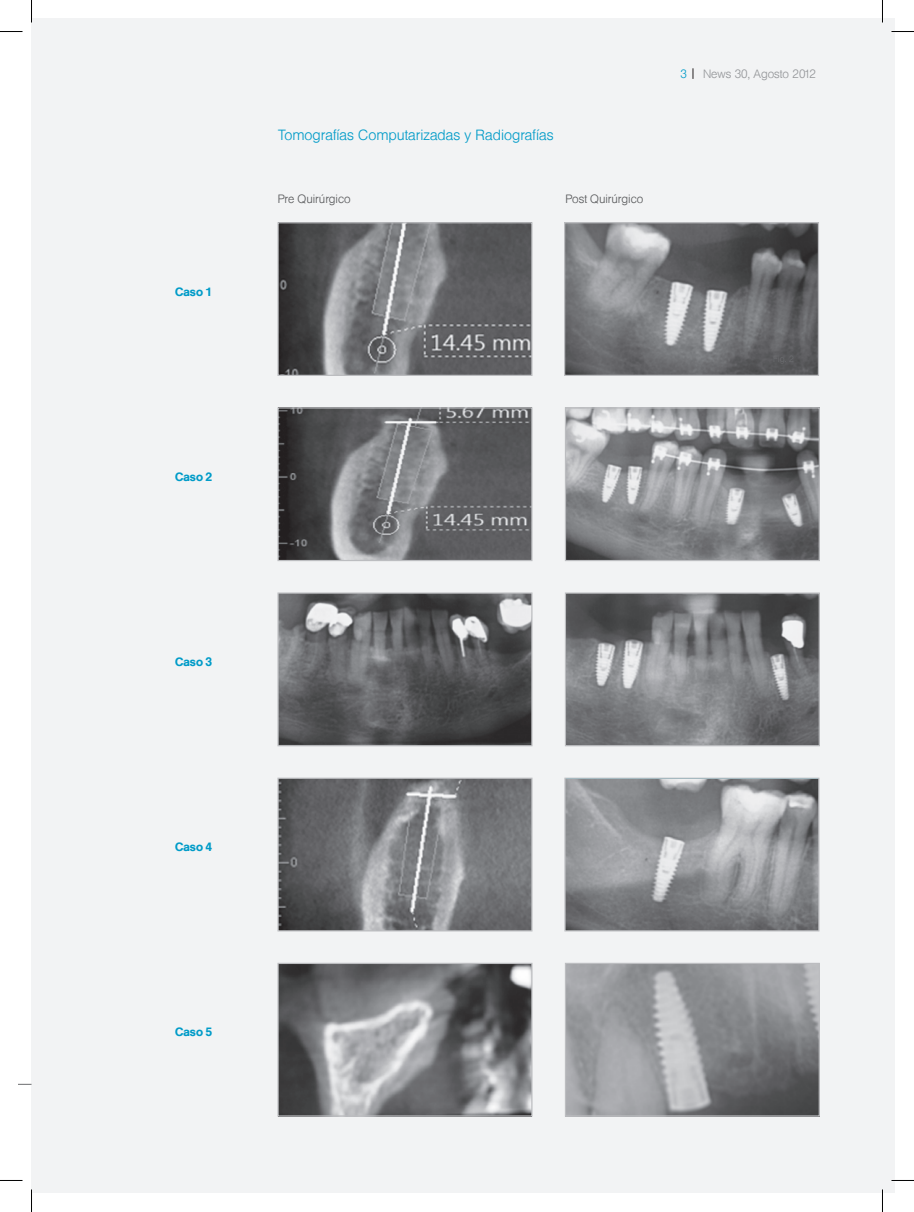
<style>
.page{position:relative;width:914px;height:1212px;background:#fff}
.page>*{position:absolute;margin:0;border:0;box-sizing:border-box;transform-origin:0 0}
.t1{font:300 14.7px "Lufthansa";color:#009bc8}
.t2{font:300 12px "Lufthansa";color:#57585a}
.t3{font:500 12px "Lufthansa";letter-spacing:.005em;color:#009bc8}
.t4{font:300 12px "Lufthansa";color:#939598}
.t5{font:300 12px "Lufthansa";color:#009bc8}
</style>
<div class="page">
<div style="left:32px;top:19px;width:863px;height:1173px;background:#f2f3f4"></div>
<img style="left:279px;top:224px;width:251px;height:150px">
<div style="left:277px;top:222px;width:255px;height:154px;border:1px solid #bcbdc0"></div>
<img style="left:566px;top:224px;width:251px;height:150px">
<div style="left:564px;top:222px;width:255px;height:154px;border:1px solid #bcbdc0"></div>
<svg style="left:19px;top:1083px;width:12px;height:1px"></svg>
<img style="left:279px;top:409px;width:251px;height:150px">
<div style="left:277px;top:407px;width:255px;height:154px;border:1px solid #bcbdc0"></div>
<img style="left:566px;top:409px;width:251px;height:150px">
<div style="left:564px;top:407px;width:255px;height:154px;border:1px solid #bcbdc0"></div>
<img style="left:279px;top:594px;width:251px;height:150px">
<div style="left:277px;top:592px;width:255px;height:154px;border:1px solid #bcbdc0"></div>
<img style="left:566px;top:594px;width:251px;height:150px">
<div style="left:564px;top:592px;width:255px;height:154px;border:1px solid #bcbdc0"></div>
<img style="left:279px;top:779px;width:251px;height:150px">
<div style="left:277px;top:777px;width:255px;height:154px;border:1px solid #bcbdc0"></div>
<img style="left:566px;top:779px;width:251px;height:150px">
<div style="left:564px;top:777px;width:255px;height:154px;border:1px solid #bcbdc0"></div>
<img style="left:279px;top:964px;width:251px;height:150px">
<div style="left:277px;top:962px;width:255px;height:154px;border:1px solid #bcbdc0"></div>
<img style="left:566px;top:964px;width:251px;height:150px">
<div style="left:564px;top:962px;width:255px;height:154px;border:1px solid #bcbdc0"></div>
<hr style="left:881px;top:0;width:2px;height:22px;background:#fff">
<hr style="left:881px;top:1189px;width:2px;height:22px;background:#fff">
<svg style="left:0;top:31px;width:22px;height:1px"></svg>
<svg style="left:891px;top:31px;width:22px;height:1px"></svg>
<svg style="left:31px;top:0;width:1px;height:22px"></svg>
<svg style="left:31px;top:1189px;width:1px;height:22px"></svg>
<svg style="left:882px;top:0;width:1px;height:22px"></svg>
<svg style="left:882px;top:1189px;width:1px;height:22px"></svg>
<p class="t3" style="left:175px;top:284px;width:39px">Caso 1</p>
<p class="t1" style="left:278px;top:127px;width:277px">Tomografías Computarizadas y Radiografías</p>
<p class="t2" style="left:278px;top:192px;width:74px">Pre Quirúrgico</p>
<p class="t2" style="left:565px;top:192px;width:79px">Post Quirúrgico</p>
<p class="t5" style="left:680px;top:67px;width:8px">3</p>
<p class="t4" style="left:703px;top:67px;width:114px">News 30, Agosto 2012</p>
<p class="t3" style="left:175px;top:469px;width:39px">Caso 2</p>
<p class="t3" style="left:175px;top:654px;width:39px">Caso 3</p>
<p class="t3" style="left:175px;top:839px;width:39px">Caso 4</p>
<p class="t3" style="left:175px;top:1024px;width:39px">Caso 5</p>
</div>
